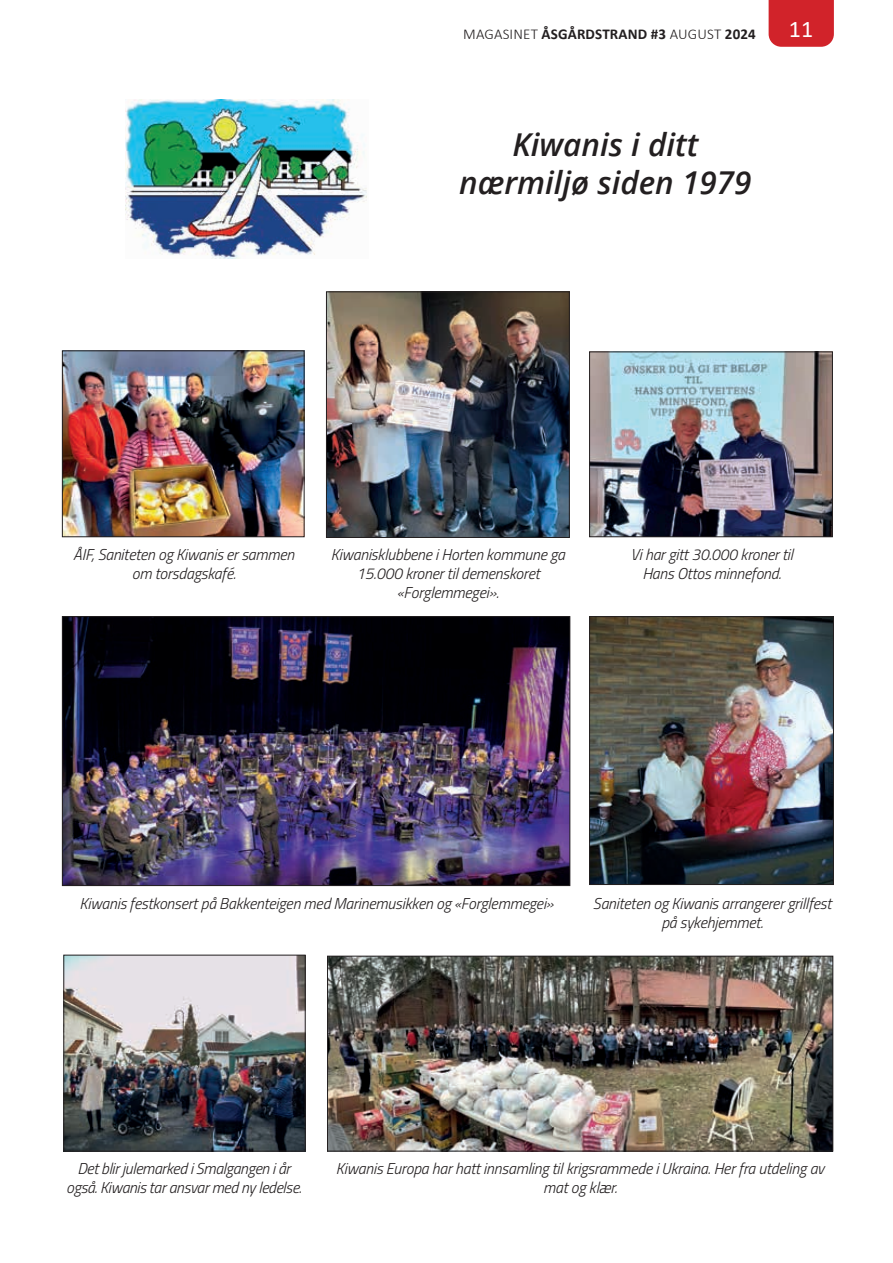
<style>
.page{position:relative;width:893px;height:1263px;background:#fff}
.page>*{position:absolute;margin:0;border:0;box-sizing:border-box;transform-origin:0 0}
.t1{font:italic 600 31.5px/37.8px "Open Sans";color:#231f20;text-align:center}
.t2{font:24px "Calibri";color:#fff}
.t3{font:italic 300 15.75px/18.9px "Titillium Web";letter-spacing:-.01em;color:#231f20;text-align:center}
.t4{font:700 15px "Calibri";letter-spacing:.01em;color:#231f20}
.s1{font-weight:300}
</style>
<div class="page">
<div style="left:769px;top:0;width:65px;height:47px;background:#d1232a"></div>
<img style="left:125px;top:100px;width:242px;height:159px">
<img style="left:64px;top:353px;width:238px;height:182px">
<div style="left:62px;top:351px;width:242px;height:186px;border:1px solid #231f20"></div>
<img style="left:591px;top:354px;width:240px;height:181px">
<div style="left:589px;top:352px;width:244px;height:185px;border:1px solid #231f20"></div>
<img style="left:591px;top:618px;width:241px;height:265px">
<div style="left:589px;top:616px;width:245px;height:269px;border:1px solid #231f20"></div>
<img style="left:328px;top:294px;width:240px;height:242px">
<div style="left:326px;top:292px;width:244px;height:246px;border:1px solid #231f20"></div>
<img style="left:64px;top:618px;width:504px;height:266px">
<div style="left:62px;top:616px;width:508px;height:270px;border:1px solid #231f20"></div>
<img style="left:66px;top:957px;width:237px;height:192px">
<div style="left:64px;top:955px;width:241px;height:196px;border:1px solid #231f20"></div>
<img style="left:329px;top:958px;width:502px;height:191px">
<div style="left:327px;top:956px;width:506px;height:195px;border:1px solid #231f20"></div>
<p class="t4" style="left:463px;top:23px;width:294px"><span class="s1">MAGASINET</span> ÅSGÅRDSTRAND #3 <span class="s1">AUGUST</span> 2024</p>
<h2 class="t2" style="left:789px;top:13px;width:26px">11</h2>
<h1 class="t1" style="left:459px;top:125px;width:294px">Kiwanis i ditt nærmiljø siden 1979</h1>
<p class="t3" style="left:73px;top:544px;width:223px">ÅIF, Saniteten og Kiwanis er sammen om torsdagskafé.</p>
<p class="t3" style="left:630px;top:544px;width:164px">Vi har gitt 30.000 kroner til<br>Hans Ottos minnefond.</p>
<p class="t3" style="left:331px;top:544px;width:236px">Kiwanisklubbene i Horten kommune ga<br>15.000 kroner til demenskoret «Forglemmegei».</p>
<p class="t3" style="left:80px;top:893px;width:475px">Kiwanis festkonsert på Bakkenteigen med Marinemusikken og «Forglemmegei»</p>
<p class="t3" style="left:593px;top:893px;width:240px">Saniteten og Kiwanis arrangerer grillfest på sykehjemmet.</p>
<p class="t3" style="left:66px;top:1158px;width:237px">Det blir julemarked i Smalgangen i år også. Kiwanis tar ansvar med ny ledelse.</p>
<p class="t3" style="left:336px;top:1158px;width:490px">Kiwanis Europa har hatt innsamling til krigsrammede i Ukraina. Her fra utdeling av mat og klær.</p>
</div>
